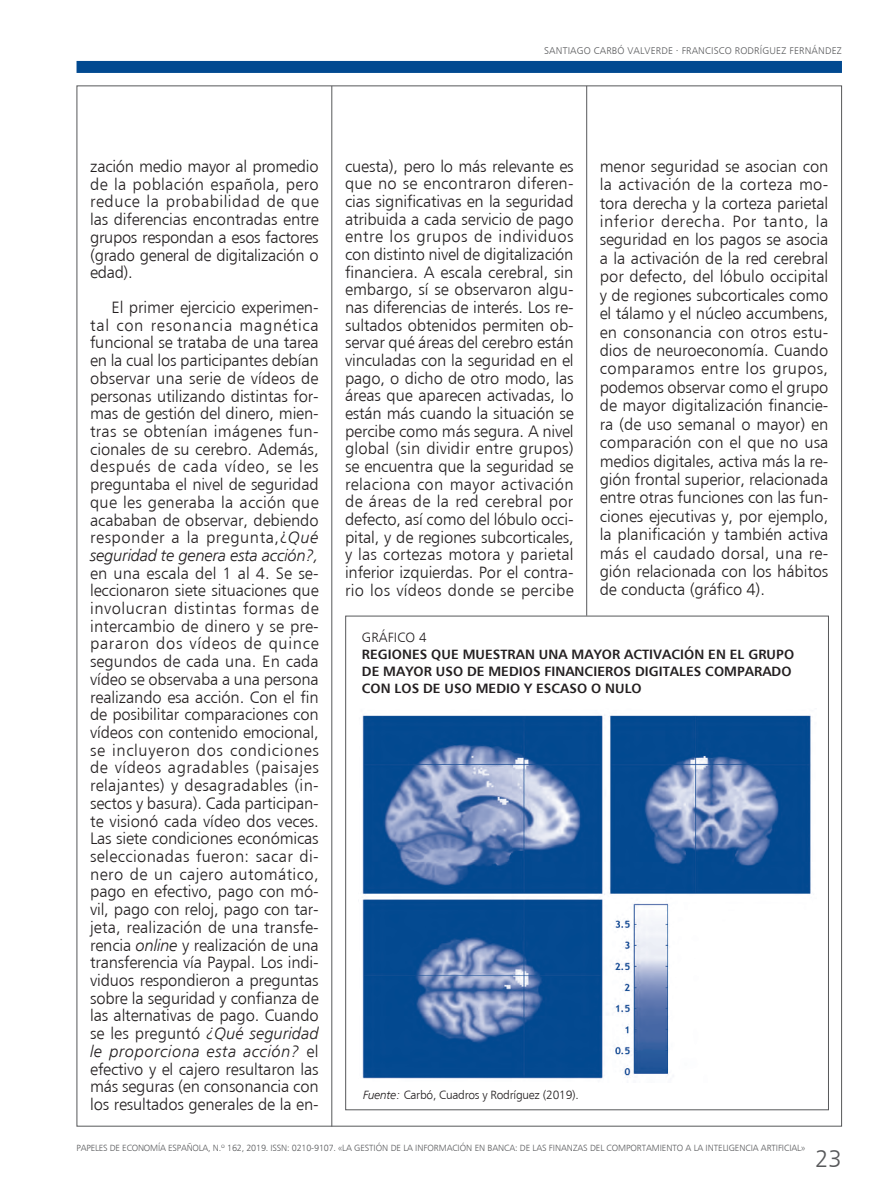
<style>
.page{position:relative;width:893px;height:1191px;background:#fff}
.page>*{position:absolute;margin:0;border:0;box-sizing:border-box;transform-origin:0 0}
.t1{font:24px "Humanist 777 BT Light B";color:#57585a}
.t2{font:16.5px/17.7px "Humanist 777 BT Light B";letter-spacing:-.01em;color:#231f20;text-align:justify}
.t3{font:13.5px/17.2px "Humanist 777 BT Bold B";letter-spacing:.005em;color:#231f20}
.t4{font:13.5px "Humanist 777 BT Light B";letter-spacing:.015em;color:#231f20}
.t5{font:12px "Humanist 777 BT Light B";letter-spacing:-.02em;color:#231f20}
.t6{font:9.75px "Humanist 777 BT Light B";letter-spacing:.02em;color:#57585a}
.t7{font:9px "Humanist 777 BT Light B";letter-spacing:-.005em;color:#57585a}
.s1{font-family:"Humanist 777 BT Roman B"}
.s2{font-family:"Humanist 777 BT Light Italic B"}
</style>
<div class="page">
<div style="left:77px;top:61px;width:765px;height:12px;background:#014990"></div>
<hr style="left:331px;top:86px;width:1px;height:1040px;background:#57585a">
<hr style="left:586px;top:86px;width:1px;height:529px;background:#57585a">
<img style="left:362px;top:715px;width:449px;height:364px">
<p class="t6" style="left:544px;top:45px;width:299px">SANTIAGO CARBÓ VALVERDE <span class="s1">·</span> FRANCISCO RODRÍGUEZ FERNÁNDEZ</p>
<p class="t2" style="left:90px;top:157px;width:230px">zación medio mayor al promedio de la población española, pero reduce la probabilidad de que las diferencias encontradas entre grupos respondan a esos factores (grado general de digitalización o edad).</p>
<p class="t2" style="left:90px;top:298px;width:230px;text-indent:21px">El primer ejercicio experimen&shy;tal con resonancia magnética funcional se trataba de una tarea en la cual los participantes debían observar una serie de vídeos de personas utilizando distintas for&shy;mas de gestión del dinero, mien&shy;tras se obtenían imágenes fun&shy;cionales de su cerebro. Además, después de cada vídeo, se les preguntaba el nivel de seguridad que les generaba la acción que acababan de observar, debiendo responder a la pregunta,¿<span class="s2">Qué seguridad te genera esta acción?, </span>en una escala del 1 al 4. Se se&shy;leccionaron siete situaciones que involucran distintas formas de intercambio de dinero y se pre&shy;pararon dos vídeos de quince segundos de cada una. En cada vídeo se observaba a una persona realizando esa acción. Con el fin de posibilitar comparaciones con vídeos con contenido emocional, se incluyeron dos condiciones de vídeos agradables (paisajes relajantes) y desagradables (in&shy;sectos y basura). Cada participan&shy;te visionó cada vídeo dos veces.<br>Las siete condiciones económicas seleccionadas fueron: sacar di&shy;nero de un cajero automático, pago en efectivo, pago con mó&shy;vil, pago con reloj, pago con tar&shy;jeta, realización de una transfe&shy;rencia <span class="s2">online</span> y realización de una transferencia vía Paypal. Los indi&shy;viduos respondieron a preguntas sobre la seguridad y confianza de las alternativas de pago. Cuando se les preguntó <span class="s2">¿Qué seguridad le proporciona esta acción?</span> el efectivo y el cajero resultaron las más seguras (en consonancia con los resultados generales de la en-</p>
<p class="t2" style="left:345px;top:157px;width:230px">cuesta), pero lo más relevante es que no se encontraron diferen&shy;cias significativas en la seguridad atribuida a cada servicio de pago entre los grupos de individuos con distinto nivel de digitalización financiera. A escala cerebral, sin embargo, sí se observaron algu&shy;nas diferencias de interés. Los re&shy;sultados obtenidos permiten ob&shy;servar qué áreas del cerebro están vinculadas con la seguridad en el pago, o dicho de otro modo, las áreas que aparecen activadas, lo están más cuando la situación se percibe como más segura. A nivel global (sin dividir entre grupos) se encuentra que la seguridad se relaciona con mayor activación de áreas de la red cerebral por defecto, así como del lóbulo occi&shy;pital, y de regiones subcorticales, y las cortezas motora y parietal inferior izquierdas. Por el contra&shy;rio los vídeos donde se percibe</p>
<p class="t2" style="left:600px;top:157px;width:230px;line-height:18.5px">menor seguridad se asocian con la activación de la corteza mo&shy;tora derecha y la corteza parietal inferior derecha. Por tanto, la seguridad en los pagos se asocia a la activación de la red cerebral por defecto, del lóbulo occipital y de regiones subcorticales como el tálamo y el núcleo accumbens, en consonancia con otros estu&shy;dios de neuroeconomía. Cuando comparamos entre los grupos, podemos observar como el grupo de mayor digitalización financie&shy;ra (de uso semanal o mayor) en comparación con el que no usa medios digitales, activa más la re&shy;gión frontal superior, relacionada entre otras funciones con las fun&shy;ciones ejecutivas y, por ejemplo, la planificación y también activa más el caudado dorsal, una re&shy;gión relacionada con los hábitos de conducta (gráfico 4).</p>
<p class="t4" style="left:362px;top:628px;width:66px">GRÁFICO 4</p>
<p class="t3" style="left:362px;top:645px;width:434px">REGIONES QUE MUESTRAN UNA MAYOR ACTIVACIÓN EN EL GRUPO<br>DE MAYOR USO DE MEDIOS FINANCIEROS DIGITALES COMPARADO<br>CON LOS DE USO MEDIO Y ESCASO O NULO</p>
<p class="t5" style="left:363px;top:1087px;width:217px"><span class="s2">Fuente:</span> Carbó, Cuadros y Rodríguez (2019).</p>
<p class="t7" style="left:77px;top:1142px;width:730px">PAPELES DE ECONOMÍA ESPAÑOLA, N.º 162, 2019. ISSN: 0210-9107. «LA GESTIÓN DE LA INFORMACIÓN EN BANCA: DE LAS FINANZAS DEL COMPORTAMIENTO A LA INTELIGENCIA ARTIFICIAL»</p>
<h1 class="t1" style="left:815px;top:1143px;width:28px">23</h1>
</div>
